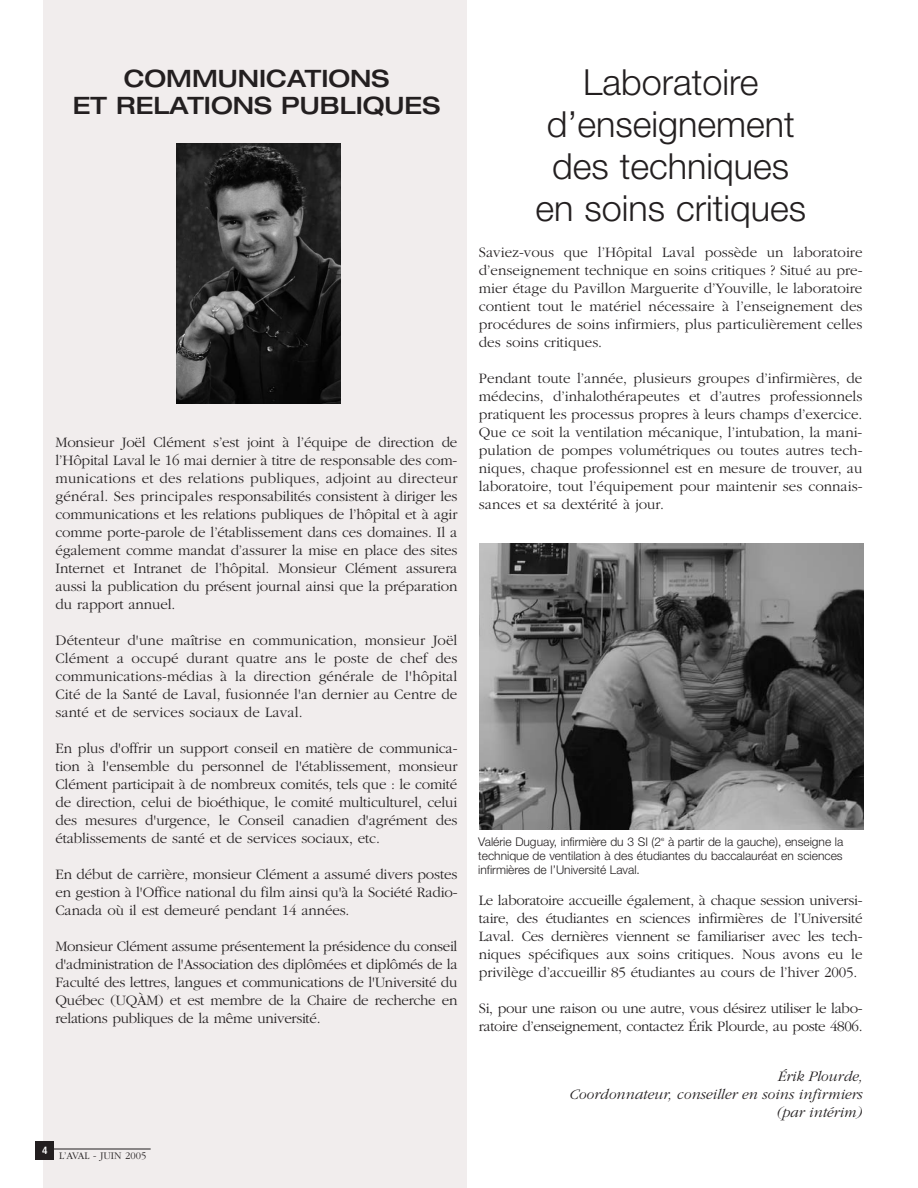
<style>
.page{position:relative;width:918px;height:1188px;background:#fff}
.page>*{position:absolute;margin:0;border:0;box-sizing:border-box;transform-origin:0 0}
.t1{font:300 36px/42px "Helvetica Neue";color:#231f20;text-align:center}
.t2{font:500 expanded 24px/27px "Helvetica Neue";color:#231f20;text-align:center}
.t3{font:300 15px/18px "Garamond";letter-spacing:-.01em;color:#231f20;text-align:justify}
.t4{font:italic 300 15px/18px "Garamond";color:#231f20;text-align:right}
.t5{font:300 12px/14.4px "Helvetica Neue";color:#231f20;text-align:justify}
.t6{font:300 10.5px "Garamond";color:#231f20}
.t7{font:700 condensed 10.5px "Frutiger";color:#fff}
</style>
<div class="page">
<div style="left:43px;top:0;width:424px;height:1188px;background:#f1eded"></div>
<div style="left:36px;top:1141px;width:18px;height:19px;background:#231f20"></div>
<hr style="left:35px;top:1149px;width:116px;height:1px;background:#231f20">
<img style="left:177px;top:144px;width:163px;height:260px">
<img style="left:479px;top:544px;width:385px;height:285px">
<h2 class="t2" style="left:73px;top:67px;width:369px">COMMUNICATIONS<br>ET RELATIONS PUBLIQUES</h2>
<p class="t3" style="left:56px;top:434px;width:404px">Monsieur Joël Clément s’est joint à l’équipe de direction de l’Hôpital Laval le 16 mai dernier à titre de responsable des com&shy;munications et des relations publiques, adjoint au directeur général. Ses principales responsabilités consistent à diriger les communications et les relations publiques de l’hôpital et à agir comme porte-parole de l’établissement dans ces domaines. Il a également comme mandat d’assurer la mise en place des sites Internet et Intranet de l’hôpital. Monsieur Clément assurera aussi la publication du présent journal ainsi que la préparation du rapport annuel.</p>
<p class="t3" style="left:56px;top:632px;width:404px">Détenteur d'une maîtrise en communication, monsieur Joël Clément a occupé durant quatre ans le poste de chef des communications-médias à la direction générale de l'hôpital Cité de la Santé de Laval, fusionnée l'an dernier au Centre de santé et de services sociaux de Laval.</p>
<p class="t3" style="left:56px;top:740px;width:404px">En plus d'offrir un support conseil en matière de communica&shy;tion à l'ensemble du personnel de l'établissement, monsieur Clément participait à de nombreux comités, tels que : le comité de direction, celui de bioéthique, le comité multiculturel, celui des mesures d'urgence, le Conseil canadien d'agrément des établissements de santé et de services sociaux, etc.</p>
<p class="t3" style="left:56px;top:866px;width:404px">En début de carrière, monsieur Clément a assumé divers postes en gestion à l'Office national du film ainsi qu'à la Société Radio-Canada où il est demeuré pendant 14 années.</p>
<p class="t3" style="left:56px;top:938px;width:404px">Monsieur Clément assume présentement la présidence du conseil d'administration de l'Association des diplômées et diplômés de la Faculté des lettres, langues et communications de l'Université du Québec (UQÀM) et est membre de la Chaire de recherche en relations publiques de la même université.</p>
<p class="t7" style="left:42px;top:1146px;width:7px">4</p>
<p class="t6" style="left:59px;top:1152px;width:89px">L’AVAL - JUIN 2005</p>
<h1 class="t1" style="left:535px;top:64px;width:272px">Laboratoire d’enseignement des techniques en soins critiques</h1>
<p class="t3" style="left:479px;top:244px;width:385px">Saviez-vous que l’Hôpital Laval possède un laboratoire d’enseignement technique en soins critiques ? Situé au pre&shy;mier étage du Pavillon Marguerite d’Youville, le laboratoire contient tout le matériel nécessaire à l’enseignement des procédures de soins infirmiers, plus particulièrement celles des soins critiques.</p>
<p class="t3" style="left:479px;top:370px;width:385px">Pendant toute l’année, plusieurs groupes d’infirmières, de médecins, d’inhalothérapeutes et d’autres professionnels pratiquent les processus propres à leurs champs d’exercice.<br>Que ce soit la ventilation mécanique, l’intubation, la mani&shy;pulation de pompes volumétriques ou toutes autres tech&shy;niques, chaque professionnel est en mesure de trouver, au laboratoire, tout l’équipement pour maintenir ses connais&shy;sances et sa dextérité à jour.</p>
<p class="t5" style="left:478px;top:835px;width:367px">Valérie Duguay, infirmière du 3 SI (2<sup>e</sup> à partir de la gauche), enseigne la technique de ventilation à des étudiantes du baccalauréat en sciences infirmières de l’Université Laval.</p>
<p class="t3" style="left:479px;top:892px;width:385px">Le laboratoire accueille également, à chaque session universi&shy;taire, des étudiantes en sciences infirmières de l’Université Laval. Ces dernières viennent se familiariser avec les tech&shy;niques spécifiques aux soins critiques. Nous avons eu le privilège d’accueillir 85 étudiantes au cours de l’hiver 2005.</p>
<p class="t3" style="left:479px;top:1000px;width:385px">Si, pour une raison ou une autre, vous désirez utiliser le labo&shy;ratoire d’enseignement, contactez Érik Plourde, au poste 4806.</p>
<p class="t4" style="left:569px;top:1068px;width:295px">Érik Plourde,<br>Coordonnateur, conseiller en soins infirmiers (par intérim)</p>
</div>
